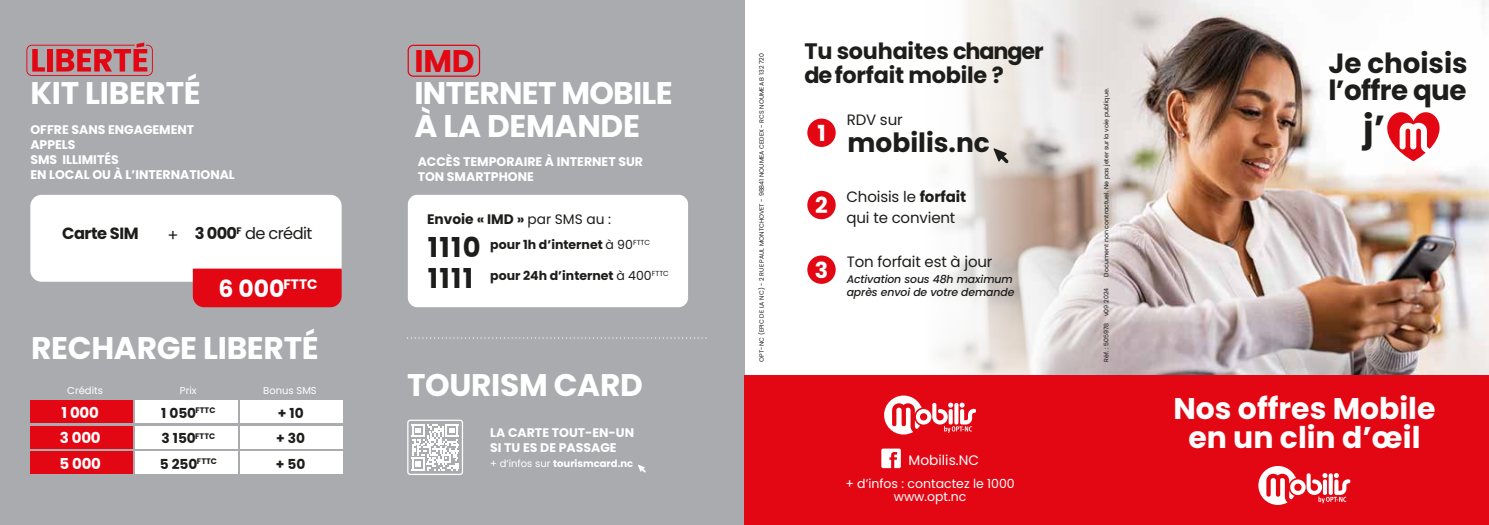
<style>
.page{position:relative;width:1489px;height:525px;background:#fff}
.page>*{position:absolute;margin:0;border:0;box-sizing:border-box;transform-origin:0 0}
.t1{font:700 36.25px "Poppins";color:#1d1d1b}
.t2{font:700 31.25px/32.5px "Poppins";letter-spacing:-.01em;color:#fff}
.t3{font:700 31.25px "Poppins";color:#e30613}
.t4{font:700 29.88px/28.8px "Poppins";color:#fff;text-align:center}
.t5{font:700 27.75px/27.5px "Poppins";color:#1d1d1b}
.t6{font:700 27.38px "Poppins";letter-spacing:.05em;color:#1d1d1b}
.t7{font:700 26.5px "Poppins";color:#1d1d1b}
.t8{font:700 23.5px "Poppins";color:#fff}
.t9{font:700 22.38px/23.6px "Poppins";letter-spacing:-.01em;color:#1d1d1b}
.t10{font:700 22.12px "Poppins";color:#fff}
.t11{font:16.25px "Poppins";letter-spacing:-.04em;color:#1d1d1b}
.t12{font:700 16.25px "Poppins";letter-spacing:-.025em;color:#1d1d1b}
.t13{font:15px/21.8px "Poppins";letter-spacing:-.01em;color:#1d1d1b}
.t14{font:700 15px "Poppins";letter-spacing:-.01em;color:#fff}
.t15{font:700 13.75px "Poppins";color:#1d1d1b}
.t16{font:13.75px "Poppins";color:#fff}
.t17{font:700 12.5px/15px "Poppins";color:#fff}
.t18{font:700 12.5px "Poppins";color:#1d1d1b}
.t19{font:12.5px/13.8px "Poppins";color:#fff;text-align:center}
.t20{font:italic 500 10.88px/12.5px "Poppins";letter-spacing:-.01em;color:#1d1d1b}
.t21{font:700 10px "Poppins";color:#fff}
.t22{font:10px "Poppins";color:#fff}
.t23{font:6.25px "Poppins";color:#1d1d1b}
.s1{font-weight:700}
.s2{font-weight:400}
</style>
<div class="page">
<div style="left:0;top:0;width:744px;height:524px;background:#a9abaf"></div>
<img style="left:1118px;top:0;width:370px;height:375px">
<svg style="left:940px;top:0;width:178px;height:375px"></svg>
<div style="left:744px;top:375px;width:744px;height:149px;background:#e30613"></div>
<svg style="left:1386px;top:112px;width:53px;height:49px"></svg>
<svg style="left:1258px;top:466px;width:92px;height:38px"></svg>
<svg style="left:884px;top:395px;width:92px;height:39px"></svg>
<svg style="left:881px;top:448px;width:19px;height:20px"></svg>
<div style="left:807px;top:118px;width:28px;height:29px;background:#e30613;border-radius:50%"></div>
<div style="left:807px;top:191px;width:28px;height:28px;background:#e30613;border-radius:50%"></div>
<div style="left:807px;top:255px;width:28px;height:29px;background:#e30613;border-radius:50%"></div>
<svg style="left:993px;top:148px;width:15px;height:15px"></svg>
<div style="left:408px;top:195px;width:280px;height:112px;background:#fff;border-radius:9px"></div>
<div style="left:407px;top:45px;width:73px;height:32px;border:1px solid #e30613;border-radius:5px"></div>
<svg style="left:407px;top:337px;width:300px;height:1px"></svg>
<svg style="left:30px;top:195px;width:311px;height:112px;background:#efccce"></svg>
<div style="left:30px;top:400px;width:103px;height:22px;background:#e30613"></div>
<div style="left:30px;top:425px;width:103px;height:23px;background:#e30613"></div>
<div style="left:30px;top:451px;width:103px;height:23px;background:#e30613"></div>
<div style="left:135px;top:400px;width:103px;height:22px;background:#fff"></div>
<div style="left:135px;top:425px;width:103px;height:23px;background:#fff"></div>
<div style="left:135px;top:451px;width:103px;height:23px;background:#fff"></div>
<div style="left:240px;top:400px;width:103px;height:22px;background:#fff"></div>
<div style="left:240px;top:425px;width:103px;height:23px;background:#fff"></div>
<div style="left:240px;top:451px;width:103px;height:23px;background:#fff"></div>
<svg style="left:26px;top:42px;width:127px;height:34px"></svg>
<div style="left:407px;top:419px;width:56px;height:56px;border:1px solid #fff;border-radius:2px"></div>
<svg style="left:412px;top:424px;width:46px;height:46px"></svg>
<svg style="left:638px;top:464px;width:7px;height:8px"></svg>
<h2 class="t2" style="left:30px;top:77px;width:172px">KIT LIBERTÉ</h2>
<h3 class="t17" style="left:30px;top:122px;width:206px">OFFRE SANS ENGAGEMENT<br>APPELS<br>SMS ILLIMITÉS<br>EN LOCAL OU À L’INTERNATIONAL</h3>
<h3 class="t12" style="left:62px;top:224px;width:78px">Carte SIM</h3>
<h3 class="t11" style="left:195px;top:224px;width:119px"><span class="s1">3 000</span><sup>F</sup> de crédit</h3>
<h3 class="t11" style="left:168px;top:226px;width:13px">+</h3>
<h3 class="t8" style="left:218px;top:274px;width:101px">6 000<sup>FTTC</sup></h3>
<h2 class="t2" style="left:31px;top:331px;width:289px">RECHARGE LIBERTÉ</h2>
<h3 class="t22" style="left:67px;top:384px;width:37px">Crédits</h3>
<h3 class="t14" style="left:61px;top:403px;width:39px">1 000</h3>
<h3 class="t15" style="left:161px;top:404px;width:56px">1 050<sup>FTTC</sup></h3>
<h3 class="t15" style="left:278px;top:404px;width:27px">+ 10</h3>
<h3 class="t14" style="left:60px;top:429px;width:42px">3 000</h3>
<h3 class="t15" style="left:162px;top:430px;width:55px">3 150<sup>FTTC</sup></h3>
<h3 class="t15" style="left:276px;top:430px;width:30px">+ 30</h3>
<h3 class="t14" style="left:59px;top:455px;width:43px">5 000</h3>
<h3 class="t15" style="left:160px;top:455px;width:59px">5 250<sup>FTTC</sup></h3>
<h3 class="t15" style="left:276px;top:455px;width:31px">+ 50</h3>
<h3 class="t22" style="left:180px;top:384px;width:18px">Prix</h3>
<h3 class="t22" style="left:263px;top:384px;width:55px">Bonus SMS</h3>
<h2 class="t3" style="left:414px;top:43px;width:62px">IMD</h2>
<h2 class="t2" style="left:414px;top:77px;width:259px">INTERNET MOBILE<br>À LA DEMANDE</h2>
<h3 class="t17" style="left:417px;top:154px;width:227px">ACCÈS TEMPORAIRE À INTERNET SUR<br>TON SMARTPHONE</h3>
<h3 class="t15" style="left:427px;top:211px;width:185px">Envoie « IMD » <span class="s2">par SMS au :</span></h3>
<h3 class="t18" style="left:490px;top:237px;width:161px">pour 1h d’internet <span class="s2">à 90</span><sup>FTTC</sup></h3>
<h3 class="t6" style="left:428px;top:231px;width:54px">1110</h3>
<h3 class="t6" style="left:428px;top:262px;width:47px">1111</h3>
<h3 class="t18" style="left:490px;top:268px;width:180px">pour 24h d’internet <span class="s2">à 400</span><sup>FTTC</sup></h3>
<h2 class="t2" style="left:407px;top:369px;width:237px">TOURISM CARD</h2>
<h3 class="t17" style="left:490px;top:425px;width:145px">LA CARTE TOUT-EN-UN<br>SI TU ES DE PASSAGE</h3>
<h3 class="t21" style="left:490px;top:457px;width:144px"><span class="s2">+ d’infos sur</span> tourismcard.nc</h3>
<p class="t23" style="left:758px;top:361px;width:310px;rotate:-90deg">OPT-NC (EPIC DE LA NC) - 2 RUE PAUL MONTCHOVET - 98841 NOUMEA CEDEX - RCS NOUMEA B 132 720</p>
<h3 class="t9" style="left:804px;top:40px;width:241px">Tu souhaites changer de forfait mobile ?</h3>
<h3 class="t13" style="left:846px;top:109px;width:57px">RDV sur</h3>
<h3 class="t10" style="left:817px;top:120px;width:10px">1</h3>
<h3 class="t7" style="left:847px;top:128px;width:144px">mobilis.nc</h3>
<h3 class="t10" style="left:815px;top:193px;width:14px">2</h3>
<h3 class="t10" style="left:814px;top:257px;width:15px">3</h3>
<h3 class="t13" style="left:846px;top:185px;width:121px">Choisis le <span class="s1">forfait </span>qui te convient</h3>
<h3 class="t13" style="left:846px;top:250px;width:147px">Ton forfait est à jour</h3>
<h3 class="t20" style="left:846px;top:273px;width:169px">Activation sous 48h maximum après envoi de votre demande</h3>
<h3 class="t16" style="left:908px;top:452px;width:72px">Mobilis.NC</h3>
<h3 class="t19" style="left:845px;top:476px;width:171px">+ d’infos : contactez le 1000 www.opt.nc</h3>
<p class="t23" style="left:1102px;top:276px;width:190px;rotate:-90deg">Document non contractuel. Ne pas jeter sur la voie publique.</p>
<p class="t23" style="left:1102px;top:361px;width:75px;rotate:-90deg">Réf. : 505978 v09 2024</p>
<h3 class="t5" style="left:1328px;top:49px;width:141px">Je choisis l’offre que</h3>
<h1 class="t1" style="left:1363px;top:107px;width:24px">j’</h1>
<h3 class="t4" style="left:1173px;top:394px;width:263px">Nos offres Mobile en un clin d’œil</h3>
</div>
